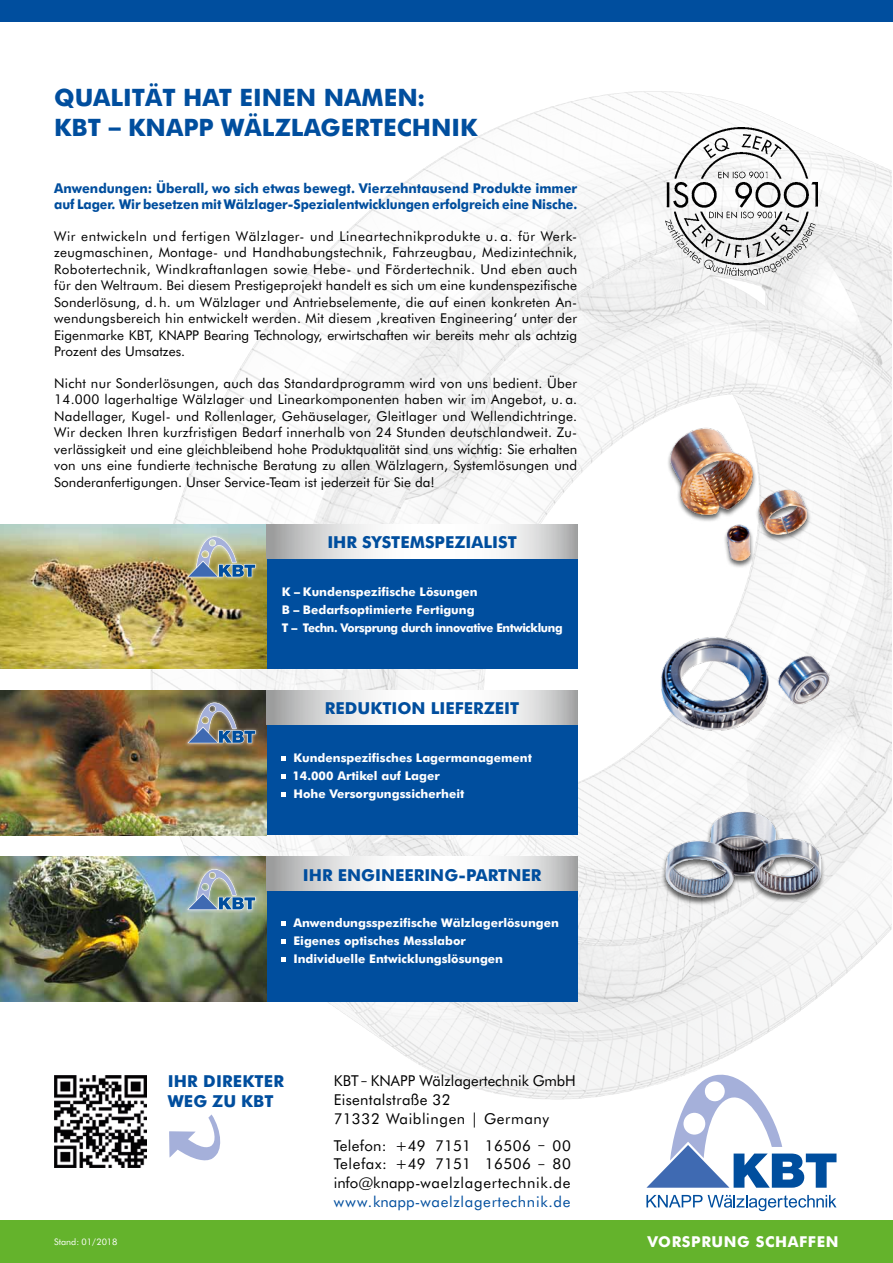
<style>
.page{position:relative;width:893px;height:1263px;background:#fff}
.page>*{position:absolute;margin:0;border:0;box-sizing:border-box;transform-origin:0 0}
.t1{font:700 24px/30px "Futura BT";color:#004e9e}
.t2{font:700 16.5px/19.5px "Futura BT";color:#004e9e;text-align:right}
.t3{font:15px/18.8px "Futura BT";letter-spacing:.02em;color:#000}
.t4{font:15px "Futura BT";letter-spacing:.045em;color:#004e9e}
.t5{font:700 15px "Futura BT";letter-spacing:.04em;color:#fff}
.t6{font:13.5px/16.5px "Futura BT";color:#000;text-align:justify}
.t7{font:700 13.5px/16.5px "Futura BT";color:#004e9e;scale:.95 1}
.t8{font:700 12px/18px "Futura BT";color:#fff}
.t9{font:700 12px/18px "Futura BT";letter-spacing:-.03em;color:#fff}
.t10{font:9px "Futura BT";color:#fff}
</style>
<div class="page">
<img style="left:128px;top:21px;width:764px;height:1191px">
<img style="left:666px;top:127px;width:152px;height:148px">
<svg style="left:54px;top:1073px;width:94px;height:96px"></svg>
<img style="left:54px;top:1075px;width:92px;height:92px">
<img style="left:0;top:524px;width:267px;height:145px">
<div style="left:267px;top:546px;width:310px;height:123px;background:#004e9e"></div>
<svg style="left:267px;top:524px;width:310px;height:34px"></svg>
<div style="left:184px;top:533px;width:75px;height:48px;background:#fff;opacity:.7"></div>
<svg style="left:187px;top:535px;width:69px;height:42px;background:#a1aea1"></svg>
<div style="left:267px;top:713px;width:310px;height:122px;background:#004e9e"></div>
<svg style="left:282px;top:756px;width:4px;height:4px"></svg>
<svg style="left:282px;top:774px;width:4px;height:4px"></svg>
<svg style="left:282px;top:792px;width:4px;height:4px"></svg>
<img style="left:0;top:690px;width:267px;height:145px">
<svg style="left:267px;top:690px;width:310px;height:34px"></svg>
<div style="left:184px;top:699px;width:75px;height:48px;background:#fff;opacity:.7"></div>
<svg style="left:187px;top:701px;width:69px;height:42px;background:#6b7273"></svg>
<img style="left:0;top:857px;width:267px;height:144px">
<div style="left:267px;top:881px;width:310px;height:120px;background:#004e9e"></div>
<svg style="left:282px;top:921px;width:4px;height:4px"></svg>
<svg style="left:282px;top:939px;width:4px;height:4px"></svg>
<svg style="left:282px;top:957px;width:4px;height:4px"></svg>
<svg style="left:267px;top:857px;width:310px;height:34px"></svg>
<div style="left:184px;top:866px;width:75px;height:47px;background:#fff;opacity:.7"></div>
<svg style="left:187px;top:868px;width:69px;height:42px;background:#8da1a2"></svg>
<img style="left:652px;top:801px;width:173px;height:131px">
<img style="left:659px;top:406px;width:154px;height:173px">
<img style="left:643px;top:624px;width:118px;height:121px">
<img style="left:761px;top:624px;width:80px;height:121px">
<svg style="left:169px;top:1114px;width:54px;height:47px"></svg>
<svg style="left:646px;top:1195px;width:190px;height:16px"></svg>
<svg style="left:646px;top:1070px;width:190px;height:118px"></svg>
<div style="left:0;top:1220px;width:893px;height:43px;background:#64b32c"></div>
<div style="left:0;top:0;width:893px;height:21px;background:#004e9e"></div>
<h1 class="t1" style="left:54px;top:83px;width:373px">Qualität hat ein en Namen:<br>KBT – KNAPP</h1>
<h1 class="t1" style="left:221px;top:113px;width:258px">Wälzlagertechn ik</h1>
<p class="t7" style="left:54px;top:179px;width:552px">Anwendungen: Überall, wo sich etwas bewegt. Vierzehntausend Produkte immer auf Lager. Wir besetzen mit Wälzlager-Spezialentwicklungen erfolgreich eine Nische.</p>
<p class="t6" style="left:54px;top:227px;width:525px">Wir entwickeln und fertigen Wälzlager- und Lineartechnikprodukte u. a. für Werk&shy;zeugmaschinen, Montage- und Handhabungstechnik, Fahrzeugbau, Medizintechnik, Robotertechnik, Windkraftanlagen sowie Hebe- und Fördertechnik. Und eben auch für den Weltraum. Bei diesem Prestigeprojekt handelt es sich um eine kundenspezifische Sonderlösung, d. h. um Wälzlager und Antriebselemente, die auf einen konkreten An&shy;wendungsbereich hin entwickelt werden. Mit diesem ‚kreativen Engineering‘ unter der Eigenmarke KBT, KNAPP Bearing Technology, erwirtschaften wir bereits mehr als achtzig Prozent des Umsatzes.</p>
<p class="t6" style="left:54px;top:374px;width:525px">Nicht nur Sonderlösungen, auch das Standardprogramm wird von uns bedient. Über 14.000 lagerhaltige Wälzlager und Linearkomponenten haben wir im Angebot, u. a.<br>Nadellager, Kugel- und Rollenlager, Gehäuselager, Gleitlager und Wellendichtringe.<br>Wir decken Ihren kurzfristigen Bedarf innerhalb von 24 Stunden deutschlandweit. Zu&shy;verlässigkeit und eine gleichbleibend hohe Produktqualität sind uns wichtig: Sie erhalten von uns eine fundierte technische Beratung zu allen Wälzlagern, Systemlösungen und Sonderanfertigungen. Unser Service-Team ist jederzeit für Sie da!</p>
<p class="t2" style="left:327px;top:532px;width:11px">IHR</p>
<p class="t2" style="left:362px;top:532px;width:73px">SYSTEMSPEZIALIS</p>
<p class="t2" style="left:508px;top:532px;width:11px">T</p>
<p class="t9" style="left:282px;top:582px;width:282px">K – Kundenspezifische Lösungen<br>B – Bedarfsoptimierte Fertigung<br>T – Techn. Vorsprung durch innovative Entwicklung</p>
<p class="t2" style="left:325px;top:698px;width:13px">REDUK</p>
<p class="t2" style="left:382px;top:698px;width:58px">TION LIEFERZEI</p>
<p class="t2" style="left:510px;top:698px;width:11px">T</p>
<p class="t8" style="left:292px;top:748px;width:241px">Kundenspezifisches Lagermanagement<br>14.000 Artikel auf Lager<br>Hohe Versorgungssicherheit</p>
<p class="t2" style="left:303px;top:865px;width:11px">IHR</p>
<p class="t2" style="left:338px;top:865px;width:67px">ENGINEERI</p>
<p class="t2" style="left:430px;top:865px;width:48px">NG-PAR</p>
<p class="t2" style="left:498px;top:865px;width:34px">TNER</p>
<p class="t8" style="left:293px;top:914px;width:267px">Anwendungsspezifische Wälzlagerlösungen<br>Eigenes optisches Messlabor<br>I ndividuelle Entwicklungslösungen</p>
<p class="t2" style="left:168px;top:1071px;width:108px">TER<br>WEG ZU KBT</p>
<p class="t3" style="left:334px;top:1071px;width:243px">KBT – KNAPP Wälzlagertechnik GmbH<br>Eisentalstraße 32<br>71332 Waiblingen | Germany</p>
<p class="t3" style="left:334px;top:1136px;width:239px;text-align:justify">Telefon: +49 7151 16506 – 00<br>Telefax: +49 7151 16506 – 80 info@knapp-waelzlagertechnik.de</p>
<p class="t4" style="left:334px;top:1192px;width:238px">www.knapp-waelzlagertechnik.de</p>
<p class="t2" style="left:168px;top:1071px;width:11px">IHR</p>
<p class="t2" style="left:203px;top:1071px;width:12px">DIREK</p>
<p class="t10" style="left:54px;top:1236px;width:65px">Stand: 01/2018</p>
<p class="t5" style="left:647px;top:1233px;width:190px">vorsprung schaffen</p>
</div>
